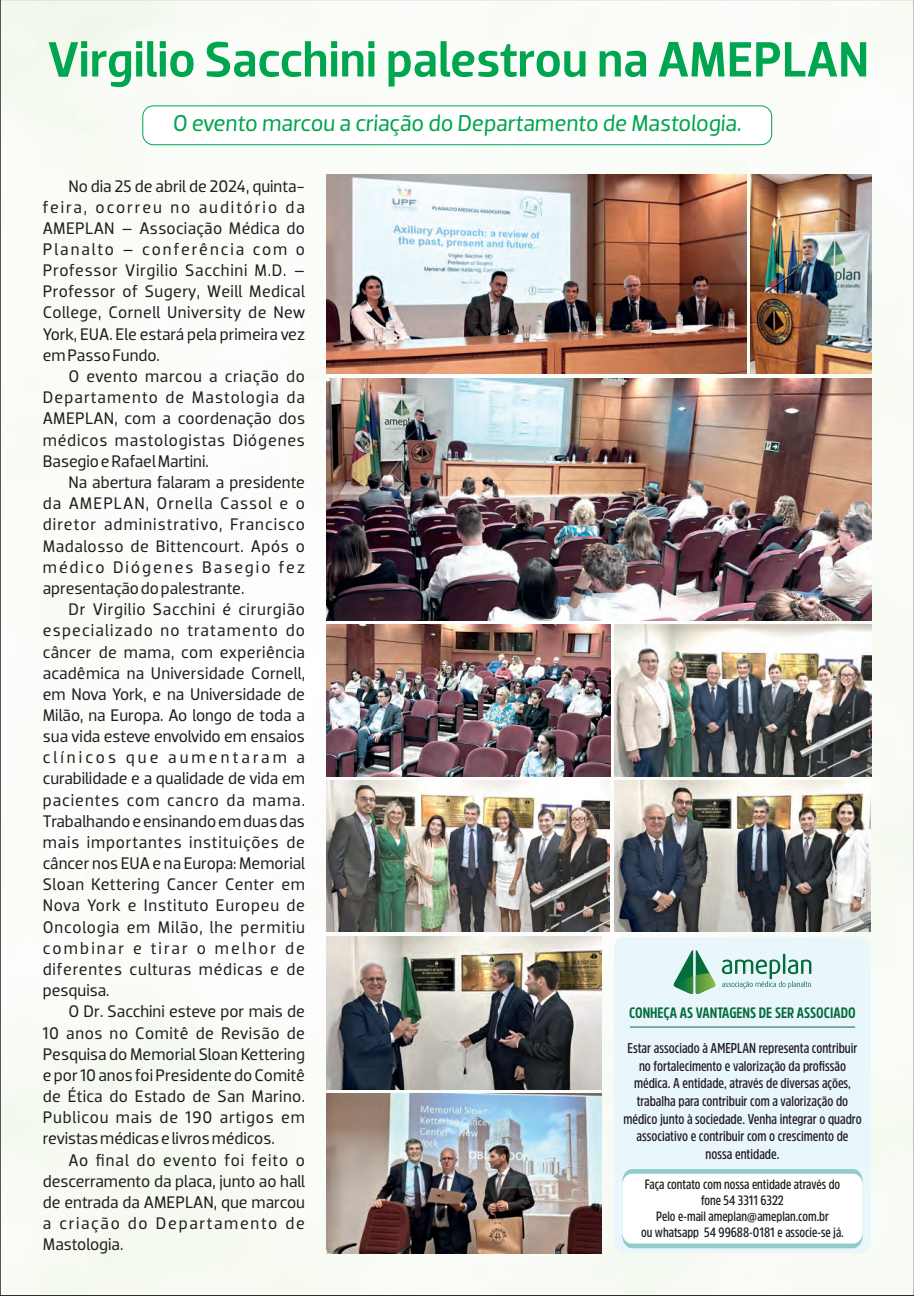
<style>
.page{position:relative;width:914px;height:1296px;background:#fff}
.page>*{position:absolute;margin:0;border:0;box-sizing:border-box;transform-origin:0 0}
.t1{font:500 50.4px "Dobra";color:#00a54f}
.t2{font:italic 23.4px "Dobra";color:#00a54f}
.t3{font:17.1px/21.1px "Dobra";color:#231f20;text-align:justify}
.t4{font:700 15px "Amsi Pro Cond";color:#056d3b}
.t5{font:600 14.25px/17.7px "Amsi Pro Cond";color:#231f20;text-align:center}
.t6{font:600 13.5px/16px "Amsi Pro Cond";color:#231f20;text-align:center}
</style>
<div class="page">
<img style="left:2px;top:2px;width:910px;height:1292px">
<div style="left:142px;top:105px;width:630px;height:40px;background:#fff;border:1px solid #00a54f;border-radius:11px"></div>
<img style="left:326px;top:625px;width:284px;height:152px">
<img style="left:326px;top:1094px;width:275px;height:159px">
<img style="left:326px;top:937px;width:275px;height:152px">
<img style="left:614px;top:781px;width:256px;height:151px">
<img style="left:614px;top:625px;width:257px;height:152px">
<img style="left:326px;top:781px;width:284px;height:151px">
<img style="left:326px;top:174px;width:421px;height:200px">
<img style="left:750px;top:174px;width:121px;height:200px">
<img style="left:326px;top:378px;width:545px;height:242px">
<div style="left:614px;top:937px;width:256px;height:316px;background:#e9f7fd"></div>
<svg style="left:622px;top:1169px;width:240px;height:79px"></svg>
<svg style="left:673px;top:950px;width:42px;height:44px;background:#83b998"></svg>
<svg style="left:721px;top:954px;width:90px;height:35px;background:#b5d7d1"></svg>
<hr style="left:630px;top:1027px;width:225px;height:1px;background:#056d3b">
<h1 class="t1" style="left:48px;top:41px;width:823px">Virgilio Sacchini palestrou na AMEPLAN</h1>
<h2 class="t2" style="left:172px;top:115px;width:570px">O evento marcou a criação do Departamento de Mastologia.</h2>
<p class="t3" style="left:43px;top:177px;width:264px;text-indent:26px">No dia 25 de abril de 2024, quinta&shy;feira, ocorreu no auditório da AMEPLAN – Associação Médica do Planalto – conferência com o Professor Virgilio Sacchini M.D. – Professor of Sugery, Weill Medical College, Cornell University de New York, EUA. Ele estará pela primeira vez emPassoFundo.</p>
<p class="t3" style="left:43px;top:367px;width:264px;text-indent:26px">O evento marcou a criação do Departamento de Mastologia da AMEPLAN, com a coordenação dos médicos mastologistas Diógenes BasegioeRafaelMartini.</p>
<p class="t3" style="left:43px;top:473px;width:264px;text-indent:26px">Na abertura falaram a presidente da AMEPLAN, Ornella Cassol e o diretor administrativo, Francisco Madalosso de Bittencourt. Após o médico Diógenes Basegio fez apresentaçãodopalestrante.</p>
<p class="t3" style="left:43px;top:600px;width:264px;text-indent:26px">Dr Virgilio Sacchini é cirurgião especializado no tratamento do câncer de mama, com experiência acadêmica na Universidade Cornell, em Nova York, e na Universidade de Milão, na Europa. Ao longo de toda a sua vida esteve envolvido em ensaios clínicos que aumentaram a curabilidade e a qualidade de vida em pacientes com cancro da mama.<br>Trabalhando e ensinando em duas das mais importantes instituições de câncer nos EUA e na Europa: Memorial Sloan Kettering Cancer Center em Nova York e Instituto Europeu de Oncologia em Milão, lhe permitiu combinar e tirar o melhor de diferentes culturas médicas e de pesquisa.</p>
<p class="t3" style="left:43px;top:1003px;width:264px;text-indent:26px">O Dr. Sacchini esteve por mais de 10 anos no Comitê de Revisão de Pesquisa do Memorial Sloan Kettering e por 10 anos foi Presidente do Comitê de Ética do Estado de San Marino.<br>Publicou mais de 190 artigos em revistasmédicaselivrosmédicos.</p>
<p class="t3" style="left:43px;top:1151px;width:264px;text-indent:26px">Ao final do evento foi feito o descerramento da placa, junto ao hall de entrada da AMEPLAN, que marcou a criação do Departamento de Mastologia.</p>
<p class="t4" style="left:629px;top:1008px;width:228px">CONHEÇA AS VANTAGENS DE SER ASSOCIADO</p>
<p class="t5" style="left:623px;top:1040px;width:240px">Estar associado à AMEPLAN representa contribuir no fortalecimento e valorização da profissão médica. A entidade, através de diversas ações, trabalha para contribuir com a valorização do médico junto à sociedade. Venha integrar o quadro associativo e contribuir com o crescimento de nossa entidade.</p>
<p class="t6" style="left:641px;top:1177px;width:204px">Faça contato com nossa entidade através do fone 54 3311 6322<br>Pelo e-mail ameplan@ameplan.com.br<br>ou whatsapp 54 99688-0181 e associe-se já.</p>
</div>
